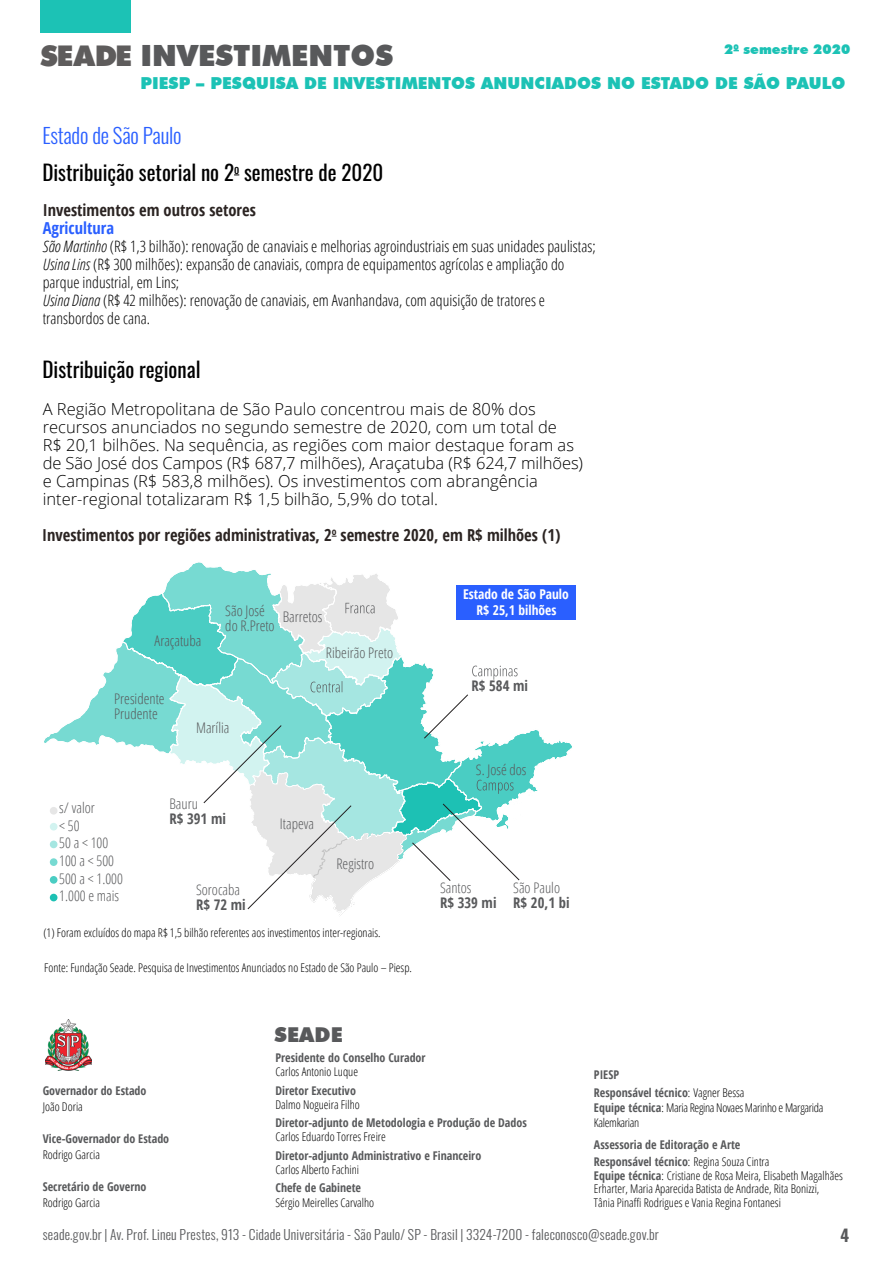
<style>
.page{position:relative;width:893px;height:1263px;background:#fff}
.page>*{position:absolute;margin:0;border:0;box-sizing:border-box;transform-origin:0 0}
.t1{font:900 29.25px "Futura BT";letter-spacing:.005em;color:#58595b}
.t2{font:900 28.65px "Futura BT";color:#5e5c5c}
.t3{font:21px "Oswald";color:#000}
.t4{font:300 21px "Oswald";letter-spacing:-.01em;color:#2a5fff}
.t5{font:900 20.4px "Futura BT";letter-spacing:.005em;color:#58595b}
.t6{font:300 16.5px/18px "Open Sans";color:#000}
.t7{font:700 16.5px "Open Sans Condensed";color:#2b2422}
.t8{font:900 16.5px "Futura BT";letter-spacing:.005em;color:#1cc2b5}
.t9{font:700 16.5px "Open Sans Condensed";color:#2a5fff}
.t10{font:700 16.5px "Oswald";color:#58595b}
.t11{font:300 15.75px/18px "Open Sans Condensed";color:#000}
.t12{font:300 14.7px/17.7px "Open Sans Condensed";color:#58595b}
.t13{font:700 14.7px "Open Sans Condensed";color:#58595b}
.t14{font:300 13.5px "Oswald";letter-spacing:.015em;color:#58595b}
.t15{font:700 13.5px/16.2px "Open Sans Condensed";color:#fff;text-align:center}
.t16{font:900 13.5px "Futura BT";letter-spacing:.005em;color:#1cc2b5}
.t17{font:300 12px/13.5px "Open Sans Condensed";color:#000}
.t18{font:700 12px/17.7px "Open Sans Condensed";color:#58595b}
.t19{font:300 12px/15px "Open Sans Condensed";letter-spacing:-.025em;color:#000}
.s1{font-size:28.65px;color:#5e5c5c}
.s2{font-style:italic}
.s3{font-weight:300;color:#000}
.s4{font-weight:700;color:#58595b}
</style>
<div class="page">
<div style="left:41px;top:0;width:90px;height:33px;background:#1cc2b5"></div>
<img style="left:45px;top:1019px;width:47px;height:51px">
<svg style="left:44px;top:562px;width:528px;height:354px"></svg>
<div style="left:456px;top:585px;width:119px;height:35px;background:#2a5fff"></div>
<p class="t16" style="left:724px;top:41px;width:128px">2<sup>0</sup> semestre 2020</p>
<h1 class="t1" style="left:56px;top:38px;width:338px"><span class="s1">E DE</span> INVESTIMENTOS</h1>
<h3 class="t8" style="left:140px;top:73px;width:707px">PIESP – PESQUISA DE INVESTIMENTOS ANUNCIADOS NO ESTADO DE SÃO PAULO</h3>
<h2 class="t2" style="left:40px;top:38px;width:56px">S A</h2>
<h3 class="t4" style="left:43px;top:117px;width:141px">Estado de São Paulo</h3>
<h3 class="t3" style="left:42px;top:153px;width:342px">Distribuição setorial no 2<sup>o</sup> semestre de 2020</h3>
<h3 class="t7" style="left:43px;top:198px;width:215px">Investimentos em outros setores</h3>
<h3 class="t9" style="left:43px;top:217px;width:73px">Agricultura</h3>
<p class="t11" style="left:43px;top:237px;width:554px"><span class="s2">São Martinho</span> (R$ 1,3 bilhão): renovação de canaviais e melhorias agroindustriais em suas unidades paulistas; <span class="s2">Usina Lins</span> (R$ 300 milhões): expansão de canaviais, compra de equipamentos agrícolas e ampliação do parque industrial, em Lins;<br><span class="s2">Usina Diana</span> (R$ 42 milhões): renovação de canaviais, em Avanhandava, com aquisição de tratores e transbordos de cana.</p>
<h3 class="t3" style="left:43px;top:351px;width:159px">Distribuição regional</h3>
<p class="t6" style="left:43px;top:399px;width:542px">A Região Metropolitana de São Paulo concentrou mais de 80% dos recursos anunciados no segundo semestre de 2020, com um total de<br>R$ 20,1 bilhões. Na sequência, as regiões com maior destaque foram as de São José dos Campos (R$ 687,7 milhões), Araçatuba (R$ 624,7 milhões) e Campinas (R$ 583,8 milhões). Os investimentos com abrangência inter-regional totalizaram R$ 1,5 bilhão, 5,9% do total.</p>
<h3 class="t7" style="left:42px;top:523px;width:520px">Investimentos por regiões administrativas, 2<sup>o</sup> semestre 2020, em R$ milhões (1)</h3>
<p class="t12" style="left:155px;top:631px;width:48px">Araçatuba</p>
<p class="t12" style="left:225px;top:603px;width:51px;line-height:15px">São José do R.Preto</p>
<p class="t12" style="left:283px;top:608px;width:41px">Barretos</p>
<p class="t12" style="left:326px;top:643px;width:69px">Ribeirão Preto</p>
<p class="t12" style="left:114px;top:691px;width:52px;line-height:15px">Presidente<br>Prudente</p>
<p class="t12" style="left:196px;top:718px;width:35px">Marília</p>
<p class="t12" style="left:59px;top:798px;width:65px">s/ valor<br>&lt; 50<br>50 a &lt; 100<br>100 a &lt; 500<br>500 a &lt; 1.000<br>1.000 e mais</p>
<p class="t12" style="left:169px;top:794px;width:30px">Bauru</p>
<p class="t13" style="left:169px;top:808px;width:58px">R$ 391 mi</p>
<p class="t12" style="left:196px;top:880px;width:46px">Sorocaba</p>
<p class="t13" style="left:196px;top:894px;width:51px">R$ 72 mi</p>
<p class="t12" style="left:280px;top:815px;width:36px">Itapeva</p>
<p class="t12" style="left:336px;top:855px;width:39px">Registro</p>
<p class="t17" style="left:43px;top:926px;width:339px">(1) Foram excluídos do mapa R$ 1,5 bilhão referentes aos investimentos inter-regionais.</p>
<p class="t17" style="left:44px;top:960px;width:369px">Fonte: Fundação Seade. Pesquisa de Investimentos Anunciados no Estado de São Paulo – Piesp.</p>
<p class="t15" style="left:463px;top:585px;width:107px">Estado de São Paulo<br>R$ 25,1 bilhões</p>
<p class="t13" style="left:471px;top:676px;width:58px">R$ 584 mi</p>
<p class="t12" style="left:476px;top:761px;width:52px">S. José dos</p>
<p class="t12" style="left:440px;top:878px;width:33px">Santos</p>
<p class="t13" style="left:440px;top:892px;width:58px">R$ 339 mi</p>
<p class="t12" style="left:513px;top:878px;width:48px">São Paulo</p>
<p class="t13" style="left:513px;top:892px;width:58px">R$ 20,1 bi</p>
<p class="t18" style="left:43px;top:1081px;width:105px">Governador do Estado</p>
<p class="t17" style="left:43px;top:1099px;width:42px">João Doria</p>
<p class="t18" style="left:43px;top:1129px;width:128px">Vice-Governador do Estado</p>
<p class="t17" style="left:43px;top:1147px;width:59px">Rodrigo Garcia</p>
<p class="t18" style="left:43px;top:1177px;width:105px">Secretário de Governo</p>
<p class="t17" style="left:43px;top:1195px;width:59px">Rodrigo Garcia</p>
<h3 class="t5" style="left:274px;top:1022px;width:70px">SEADE</h3>
<p class="t18" style="left:275px;top:1048px;width:152px">Presidente do Conselho Curador</p>
<p class="t17" style="left:275px;top:1064px;width:84px">Carlos Antonio Luque</p>
<p class="t18" style="left:275px;top:1081px;width:82px">Diretor Executivo</p>
<p class="t17" style="left:275px;top:1097px;width:86px">Dalmo Nogueira Filho</p>
<p class="t18" style="left:275px;top:1114px;width:253px">Diretor-adjunto de Metodologia e Produção de Dados</p>
<p class="t17" style="left:275px;top:1130px;width:112px">Carlos Eduardo Torres Freire</p>
<p class="t18" style="left:275px;top:1146px;width:207px">Diretor-adjunto Administrativo e Financeiro</p>
<p class="t17" style="left:275px;top:1162px;width:85px">Carlos Alberto Fachini</p>
<p class="t18" style="left:275px;top:1179px;width:87px">Chefe de Gabinete</p>
<p class="t17" style="left:275px;top:1195px;width:100px">Sérgio Meirelles Carvalho</p>
<p class="t18" style="left:594px;top:1065px;width:152px">PIESP<br>Responsável técnico<span class="s3">: Vagner Bessa</span></p>
<p class="t19" style="left:594px;top:1099px;width:231px"><span class="s4">Equipe técnica</span>: Maria Regina Novaes Marinho e Margarida<br>Kalemkarian</p>
<p class="t18" style="left:594px;top:1135px;width:177px">Assessoria de Editoração e Arte<br>Responsável técnico<span class="s3">: Regina Souza Cintra</span></p>
<p class="t17" style="left:594px;top:1168px;width:250px"><span class="s4">Equipe técnica</span>: Cristiane de Rosa Meira, Elisabeth Magalhães<br>Erharter, Maria Aparecida Batista de Andrade, Rita Bonizzi,<br>Tânia Pinaffi Rodrigues e Vania Regina Fontanesi</p>
<p class="t14" style="left:43px;top:1222px;width:617px">seade.gov.br | Av. Prof. Lineu Prestes, 913 - Cidade Universitária - São Paulo/ SP - Brasil | 3324-7200 - faleconosco@seade.gov.br</p>
<h3 class="t10" style="left:840px;top:1220px;width:10px">4</h3>
</div>
